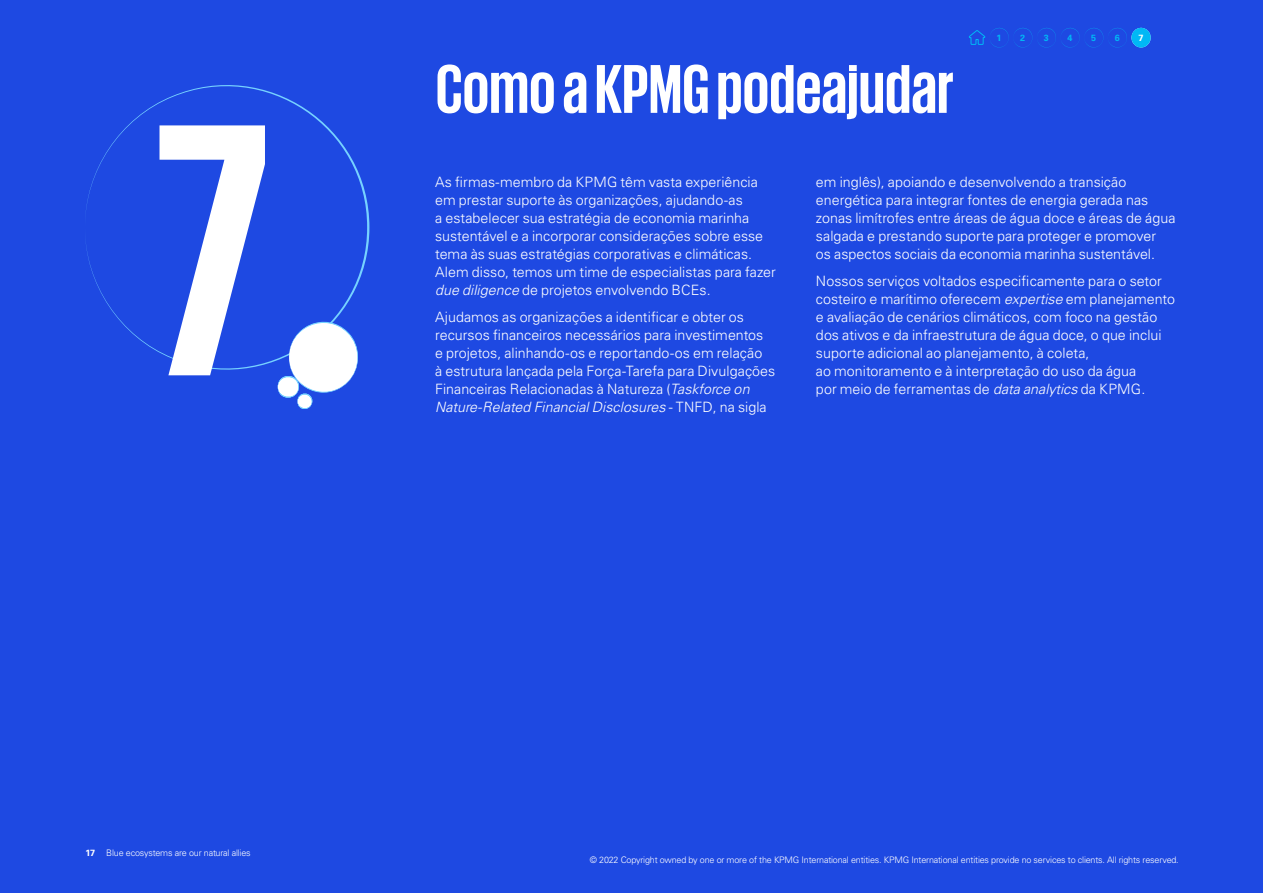
<style>
.page{position:relative;width:1263px;height:893px;background:#1e49e2}
.page>*{position:absolute;margin:0;border:0;box-sizing:border-box;transform-origin:0 0}
.t1{font:700 368.55px "KPMG";color:#fff}
.t2{font:700 70.5px "KPMG";color:#fff}
.t3{font:300 14.25px/18px "Univers LT Std";color:#fff}
.t4{font:300 9px "Univers LT Std";letter-spacing:-.02em;color:#fff}
.t5{font:700 9px "Univers LT Std";color:#00b8f5}
.t6{font:700 9px "Univers LT Std";color:#fff}
.s1{font-style:italic}
.s2{font-weight:700}
</style>
<div class="page">
<svg style="left:85px;top:85px;width:284px;height:304px"></svg>
<svg style="left:278px;top:310px;width:83px;height:99px"></svg>
<svg style="left:969px;top:27px;width:182px;height:21px"></svg>
<h1 class="t1" style="left:154px;top:65px;width:122px">7</h1>
<h2 class="t2" style="left:435px;top:54px;width:520px">Como a KPMG podeajudar</h2>
<p class="t5" style="left:996px;top:33px;width:7px">1</p>
<p class="t5" style="left:1020px;top:33px;width:7px">2</p>
<p class="t5" style="left:1044px;top:33px;width:7px">3</p>
<p class="t5" style="left:1067px;top:33px;width:7px">4</p>
<p class="t5" style="left:1091px;top:33px;width:7px">5</p>
<p class="t5" style="left:1115px;top:33px;width:7px">6</p>
<p class="t6" style="left:1138px;top:33px;width:7px">7</p>
<p class="t3" style="left:435px;top:173px;width:342px">As firmas-membro da KPMG têm vasta experiência em prestar suporte às organizações, ajudando-as<br>a estabelecer sua estratégia de economia marinha sustentável e a incorporar considerações sobre esse tema às suas estratégias corporativas e climáticas.<br>Alem disso, temos um time de especialistas para fazer <span class="s1">due diligence</span> de projetos envolvendo BCEs.</p>
<p class="t3" style="left:435px;top:308px;width:342px">Ajudamos as organizações a identificar e obter os recursos financeiros necessários para investimentos<br>e projetos, alinhando-os e reportando-os em relação<br>à estrutura lançada pela Força-Tarefa para Divulgações Financeiras Relacionadas à Natureza (<span class="s1">Taskforce on Nature-Related Financial Disclosures</span> - TNFD, na sigla</p>
<p class="t3" style="left:816px;top:173px;width:361px">em inglês), apoiando e desenvolvendo a transição energética para integrar fontes de energia gerada nas zonas limítrofes entre áreas de água doce e áreas de água salgada e prestando suporte para proteger e promover<br>os aspectos sociais da economia marinha sustentável.</p>
<p class="t3" style="left:816px;top:272px;width:361px">Nossos serviços voltados especificamente para o setor costeiro e marítimo oferecem <span class="s1">expertise</span> em planejamento e avaliação de cenários climáticos, com foco na gestão dos ativos e da infraestrutura de água doce, o que inclui suporte adicional ao planejamento, à coleta,<br>ao monitoramento e à interpretação do uso da água<br>por meio de ferramentas de <span class="s1">data analytics</span> da KPMG.</p>
<p class="t4" style="left:86px;top:848px;width:167px"><span class="s2">17</span> Blue ecosystems are our natural allies</p>
<p class="t4" style="left:590px;top:854px;width:590px">© 2022 Copyright owned by one or more of the KPMG International entities. KPMG International entities provide no services to clients. All rights reserved.</p>
</div>
